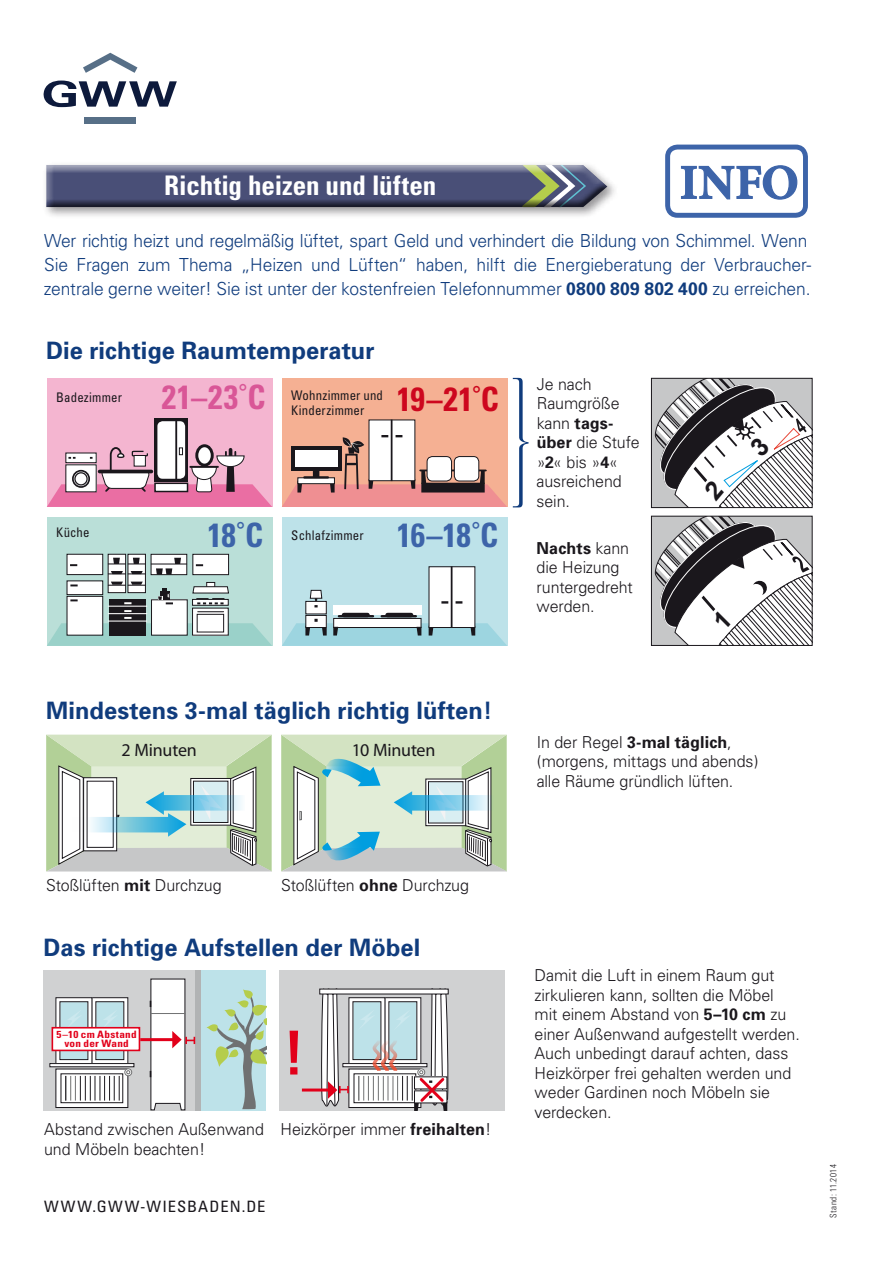
<style>
.page{position:relative;width:893px;height:1263px;background:#fff}
.page>*{position:absolute;margin:0;border:0;box-sizing:border-box;transform-origin:0 0}
.t1{font:700 condensed 33.45px "Univers";color:#3d64a9}
.t2{font:700 condensed 33.45px "Univers";color:#cd071e}
.t3{font:700 condensed 33.45px "Univers";color:#d95697}
.t4{font:700 condensed 27px "Univers";color:#fff}
.t5{font:700 24px "Univers";color:#103c7d}
.t6{font:300 18px/24px "Univers";letter-spacing:-.01em;color:#103c7d}
.t7{font:18px "Myriad Pro";letter-spacing:-.01em;color:#1a171c}
.t8{font:300 16.5px/19.5px "Univers";letter-spacing:-.005em;color:#1a171c}
.t9{font:condensed 15.6px "Univers";letter-spacing:.12em;color:#1a171c;scale:1.05 1}
.t10{font:condensed 13.2px/15px "Univers";letter-spacing:.015em;color:#1a171c}
.t11{font:700 condensed 10.2px/8.7px "Univers";letter-spacing:.025em;color:#e2001a;text-align:center;scale:1.1 1}
.t12{font:300 condensed 9px "Univers";letter-spacing:.045em;color:#1a171c}
.s1{font-weight:700}
</style>
<div class="page">
<div style="left:279px;top:970px;width:226px;height:140px;background:#d0d1d2"></div>
<svg style="left:43px;top:81px;width:134px;height:26px"></svg>
<svg style="left:83px;top:53px;width:54px;height:20px"></svg>
<div style="left:84px;top:117px;width:52px;height:6px;background:#576f87"></div>
<div style="left:42px;top:161px;width:577px;height:59px;background:#1a171c;opacity:.45"></div>
<svg style="left:46px;top:163px;width:562px;height:18px;background:#7b809a"></svg>
<div style="left:46px;top:181px;width:562px;height:27px;background:#1a171c;opacity:.75"></div>
<div style="left:665px;top:145px;width:143px;height:73px;border:5px solid #3d64a9;border-radius:10px"></div>
<svg style="left:680px;top:165px;width:118px;height:35px"></svg>
<div style="left:44px;top:970px;width:151px;height:140px;background:#d0d1d2"></div>
<div style="left:195px;top:970px;width:6px;height:140px;background:#b1b3b4"></div>
<svg style="left:57px;top:1070px;width:69px;height:36px"></svg>
<div style="left:55px;top:1068px;width:73px;height:40px;border:1px solid #1a171c"></div>
<svg style="left:63px;top:1075px;width:58px;height:26px"></svg>
<div style="left:61px;top:1073px;width:62px;height:30px;border:1px solid #1a171c"></div>
<svg style="left:65px;top:1076px;width:55px;height:24px"></svg>
<div style="left:125px;top:1068px;width:7px;height:8px;border:1px solid #707172;border-radius:50%"></div>
<svg style="left:126px;top:1070px;width:4px;height:4px"></svg>
<svg style="left:55px;top:997px;width:74px;height:67px;background:#b5c7cc"></svg>
<div style="left:52px;top:1027px;width:88px;height:24px;background:#fff;border:2px solid #e2001a"></div>
<hr style="left:140px;top:1038px;width:35px;height:3px;background:#e2001a">
<svg style="left:150px;top:978px;width:45px;height:133px"></svg>
<div style="left:201px;top:970px;width:65px;height:141px;background:#bde2e9"></div>
<svg style="left:206px;top:989px;width:60px;height:120px"></svg>
<div style="left:282px;top:378px;width:226px;height:128px;background:#f5b093"></div>
<div style="left:369px;top:420px;width:46px;height:61px;background:#fff"></div>
<hr style="left:391px;top:420px;width:1px;height:61px;background:#1a171c">
<svg style="left:282px;top:435px;width:225px;height:72px"></svg>
<div style="left:282px;top:517px;width:226px;height:129px;background:#bde2e9"></div>
<div style="left:429px;top:567px;width:46px;height:60px;background:#fff"></div>
<div style="left:429px;top:566px;width:46px;height:62px;border:1px solid #1a171c"></div>
<hr style="left:451px;top:566px;width:1px;height:62px;background:#1a171c">
<svg style="left:456px;top:601px;width:6px;height:3px"></svg>
<svg style="left:441px;top:601px;width:7px;height:3px"></svg>
<div style="left:333px;top:605px;width:88px;height:10px;background:#fff"></div>
<div style="left:333px;top:618px;width:88px;height:10px;border:1px solid #1a171c"></div>
<hr style="left:339px;top:615px;width:34px;height:2px;background:#1a171c">
<hr style="left:382px;top:615px;width:34px;height:2px;background:#1a171c">
<hr style="left:344px;top:613px;width:24px;height:4px;background:#1a171c">
<hr style="left:388px;top:613px;width:23px;height:4px;background:#1a171c">
<div style="left:306px;top:615px;width:20px;height:12px;background:#fff"></div>
<div style="left:305px;top:615px;width:22px;height:13px;border:1px solid #1a171c"></div>
<svg style="left:282px;top:619px;width:225px;height:27px"></svg>
<div style="left:306px;top:601px;width:20px;height:13px;background:#fff"></div>
<div style="left:305px;top:601px;width:22px;height:13px;border:1px solid #1a171c"></div>
<svg style="left:309px;top:589px;width:14px;height:18px"></svg>
<div style="left:47px;top:517px;width:226px;height:129px;background:#badfd8"></div>
<div style="left:67px;top:554px;width:36px;height:21px;background:#fff"></div>
<div style="left:67px;top:554px;width:36px;height:21px;border:1px solid #1a171c"></div>
<div style="left:67px;top:596px;width:36px;height:39px;background:#fff"></div>
<div style="left:67px;top:596px;width:36px;height:39px;border:1px solid #1a171c"></div>
<div style="left:67px;top:581px;width:36px;height:14px;background:#fff"></div>
<div style="left:67px;top:580px;width:36px;height:15px;border:1px solid #1a171c"></div>
<div style="left:207px;top:582px;width:8px;height:5px;background:#fff"></div>
<div style="left:206px;top:582px;width:9px;height:6px;border:1px solid #1a171c"></div>
<div style="left:152px;top:600px;width:35px;height:35px;background:#fff"></div>
<div style="left:151px;top:599px;width:37px;height:36px;border:1px solid #1a171c"></div>
<svg style="left:158px;top:589px;width:15px;height:15px"></svg>
<div style="left:151px;top:554px;width:36px;height:21px;background:#fff"></div>
<div style="left:151px;top:554px;width:36px;height:21px;border:1px solid #1a171c"></div>
<hr style="left:151px;top:563px;width:36px;height:1px;background:#1a171c">
<svg style="left:156px;top:558px;width:25px;height:17px"></svg>
<div style="left:110px;top:599px;width:36px;height:36px;background:#1a171c"></div>
<svg style="left:124px;top:602px;width:8px;height:2px"></svg>
<svg style="left:47px;top:610px;width:225px;height:36px"></svg>
<hr style="left:108px;top:606px;width:39px;height:1px;background:#fff">
<hr style="left:108px;top:613px;width:39px;height:1px;background:#fff">
<hr style="left:108px;top:620px;width:39px;height:2px;background:#fff">
<svg style="left:130px;top:556px;width:14px;height:35px"></svg>
<div style="left:128px;top:554px;width:18px;height:39px;border:1px solid #1a171c"></div>
<svg style="left:110px;top:556px;width:14px;height:35px"></svg>
<div style="left:108px;top:554px;width:18px;height:39px;border:1px solid #1a171c"></div>
<svg style="left:108px;top:571px;width:37px;height:3px"></svg>
<svg style="left:108px;top:582px;width:37px;height:4px"></svg>
<svg style="left:108px;top:558px;width:37px;height:6px"></svg>
<div style="left:193px;top:554px;width:36px;height:21px;background:#fff"></div>
<div style="left:192px;top:554px;width:37px;height:21px;border:1px solid #1a171c"></div>
<svg style="left:196px;top:564px;width:7px;height:2px"></svg>
<svg style="left:70px;top:564px;width:7px;height:2px"></svg>
<svg style="left:70px;top:599px;width:8px;height:2px"></svg>
<svg style="left:70px;top:584px;width:8px;height:2px"></svg>
<div style="left:192px;top:599px;width:37px;height:7px;border:1px solid #1a171c"></div>
<svg style="left:192px;top:586px;width:37px;height:18px"></svg>
<div style="left:47px;top:378px;width:226px;height:129px;background:#f4b5d0"></div>
<div style="left:154px;top:418px;width:34px;height:64px;background:#1a171c"></div>
<div style="left:157px;top:421px;width:28px;height:58px;background:#fff;border-radius:5px"></div>
<hr style="left:175px;top:420px;width:2px;height:59px;background:#1a171c">
<div style="left:195px;top:444px;width:19px;height:23px;border:3px solid #1a171c;border-radius:50%"></div>
<svg style="left:47px;top:446px;width:225px;height:61px"></svg>
<hr style="left:190px;top:466px;width:28px;height:2px;background:#1a171c">
<svg style="left:513px;top:378px;width:16px;height:129px"></svg>
<div style="left:651px;top:516px;width:162px;height:130px;border:1px solid #1a171c"></div>
<svg style="left:46px;top:735px;width:226px;height:136px;background:#c4d6c6"></svg>
<svg style="left:281px;top:735px;width:226px;height:136px;background:#bfd5c4"></svg>
<div style="left:319px;top:989px;width:130px;height:5px;border:1px solid #1a171c"></div>
<hr style="left:302px;top:1088px;width:29px;height:3px;background:#e2001a">
<svg style="left:320px;top:988px;width:130px;height:123px"></svg>
<svg style="left:290px;top:1031px;width:8px;height:43px"></svg>
<svg style="left:653px;top:378px;width:159px;height:130px"></svg>
<svg style="left:653px;top:516px;width:159px;height:129px"></svg>
<h2 class="t4" style="left:164px;top:169px;width:274px">Richtig heizen und lüften</h2>
<p class="t6" style="left:44px;top:228px;width:769px">Wer richtig heizt und regelmäßig lüftet, spart Geld und verhindert die Bildung von Schimmel. Wenn<br>Sie Fragen zum Thema „Heizen und Lüften“ haben, hilft die Energieberatung der Verbraucher&shy;zentrale gerne weiter! Sie ist unter der kostenfreien Telefonnummer <span class="s1">0800 809 802 400</span> zu erreichen.</p>
<h3 class="t5" style="left:46px;top:336px;width:330px">Die richtige Raumtemperatur</h3>
<p class="t10" style="left:56px;top:389px;width:67px">Badezimmer</p>
<h1 class="t3" style="left:162px;top:377px;width:105px">21–23˚C</h1>
<p class="t8" style="left:537px;top:374px;width:104px">Je nach<br>Raumgröße kann <span class="s1">tags&shy;über</span> die Stufe »<span class="s1">2</span>« bis »<span class="s1">4</span>« ausreichend sein.</p>
<p class="t8" style="left:537px;top:538px;width:98px"><span class="s1">Nachts</span> kann die Heizung runtergedreht werden.</p>
<h1 class="t2" style="left:397px;top:378px;width:104px">19–21˚C</h1>
<p class="t10" style="left:291px;top:387px;width:93px">Wohnzimmer und<br>Kinderzimmer</p>
<p class="t10" style="left:56px;top:524px;width:35px">Küche</p>
<h1 class="t1" style="left:208px;top:515px;width:57px">18˚C</h1>
<p class="t10" style="left:291px;top:527px;width:74px">Schlafzimmer</p>
<h1 class="t1" style="left:397px;top:515px;width:103px">16–18˚C</h1>
<h3 class="t5" style="left:46px;top:696px;width:448px">Mindestens 3-mal täglich richtig lüften!</h3>
<p class="t7" style="left:121px;top:739px;width:77px">2 Minuten</p>
<p class="t8" style="left:46px;top:875px;width:177px">Stoßlüften <span class="s1">mit</span> D urchzug</p>
<p class="t7" style="left:352px;top:739px;width:85px">10 Minuten</p>
<p class="t8" style="left:281px;top:875px;width:189px">Stoßlüften <span class="s1">ohne</span> Durchzug</p>
<h3 class="t5" style="left:44px;top:933px;width:378px">Das richtige Aufstellen der Möbel</h3>
<p class="t11" style="left:57px;top:1030px;width:74px">5–10 cm Abstand von der Wand</p>
<p class="t8" style="left:44px;top:1119px;width:221px">Abstand zwischen Außenwand und Möbeln beachten!</p>
<p class="t8" style="left:280px;top:1119px;width:212px">Heizkörper immer <span class="s1">freihalten</span>!</p>
<p class="t9" style="left:44px;top:1196px;width:123px">www.gww-wiesbaden</p>
<p class="t9" style="left:242px;top:1196px;width:14px">.de</p>
<p class="t8" style="left:537px;top:732px;width:223px">I n der Regel <span class="s1">3-mal täglich</span>, (morgens, mittags und abends) alle Räume gründlich lüften.</p>
<p class="t8" style="left:535px;top:965px;width:267px">Damit die Luft in einem Raum gut zirkulieren kann, sollten die Möbel mit einem Abstand von <span class="s1">5–10 cm</span> zu einer Außenwand aufgestellt werden.<br>Auch unbedingt darauf achten, dass<br>Heizkörper frei gehalten werden und weder Gardinen noch Möbeln sie verdecken.</p>
<p class="t12" style="left:828px;top:1217px;width:55px;rotate:-90deg">Stand: 11.2014</p>
</div>
